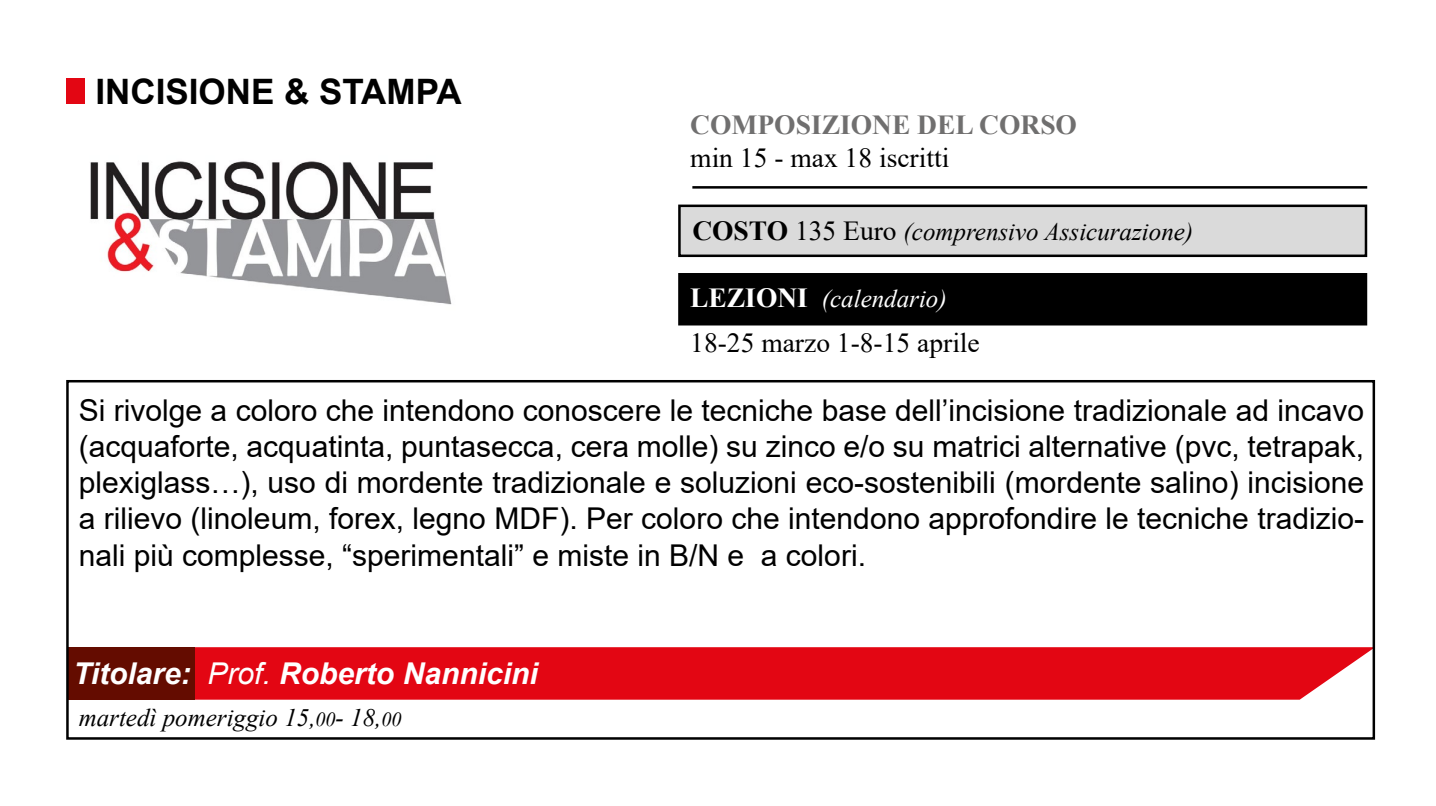
<style>
.page{position:relative;width:1436px;height:806px;background:#fff}
.page>*{position:absolute;margin:0;border:0;box-sizing:border-box;transform-origin:0 0}
.t1{font:700 35px "Arial";color:#000}
.t2{font:30px/36px "Arial";color:#000;text-align:justify}
.t3{font:italic 700 30px "Arial";color:#fff}
.t4{font:27.5px "Times New Roman";color:#000}
.t5{font:700 27.5px "Times New Roman";color:#706f6f}
.t6{font:italic 25px "Times New Roman";color:#000}
.t7{font:italic 25px "Times New Roman";color:#fff}
.s1{font-weight:700;font-style:normal;font-size:27.5px}
.s2{font-style:normal;font-size:27.5px}
.s3{font-weight:400}
.s4{font-size:20px}
</style>
<div class="page">
<div style="left:194px;top:647px;width:1177px;height:52px;background:#e30613"></div>
<div style="left:68px;top:646px;width:126px;height:53px;background:#640c00"></div>
<img style="left:90px;top:161px;width:362px;height:144px">
<div style="left:66px;top:380px;width:1308px;height:359px;border:2px solid #000"></div>
<div style="left:66px;top:78px;width:18px;height:26px;background:#e30613"></div>
<div style="left:679px;top:274px;width:686px;height:50px;background:#000"></div>
<div style="left:678px;top:273px;width:689px;height:52px;border:2px solid #000"></div>
<div style="left:679px;top:206px;width:686px;height:49px;background:#dadada"></div>
<div style="left:678px;top:204px;width:689px;height:53px;border:2px solid #000"></div>
<hr style="left:692px;top:186px;width:675px;height:2px;background:#000">
<p class="t1" style="left:95px;top:67px;width:368px">INCISIONE &amp; STAMPA</p>
<p class="t5" style="left:690px;top:105px;width:388px">COMPOSIZIONE DEL CORSO</p>
<p class="t4" style="left:690px;top:138px;width:260px">min 15 - max 18 iscritti</p>
<p class="t6" style="left:692px;top:214px;width:502px"><span class="s1">COSTO</span> <span class="s2">135 Euro</span> (comprensivo Assicurazione)</p>
<p class="t7" style="left:690px;top:281px;width:258px"><span class="s1">LEZIONI</span> (calendario)</p>
<p class="t4" style="left:690px;top:323px;width:291px">18-25 marzo 1-8-15 aprile</p>
<p class="t2" style="left:79px;top:392px;width:1286px">Si rivolge a coloro che intendono conoscere le tecniche base dell’incisione tradizionale ad incavo (acquaforte, acquatinta, puntasecca, cera molle) su zinco e/o su matrici alternative (pvc, tetrapak, plexiglass…), uso di mordente tradizionale e soluzioni eco-sostenibili (mordente salino) incisione a rilievo (linoleum, forex, legno MDF). Per coloro che intendono approfondire le tecniche tradizio&shy;nali più complesse, “sperimentali” e miste in B/N e a colori.</p>
<p class="t3" style="left:73px;top:652px;width:466px">Titolare: <span class="s3">Prof.</span> Roberto Nannicini</p>
<p class="t6" style="left:79px;top:700px;width:324px">martedì pomeriggio 15,<span class="s4">00</span>- 18,<span class="s4">00</span></p>
</div>
